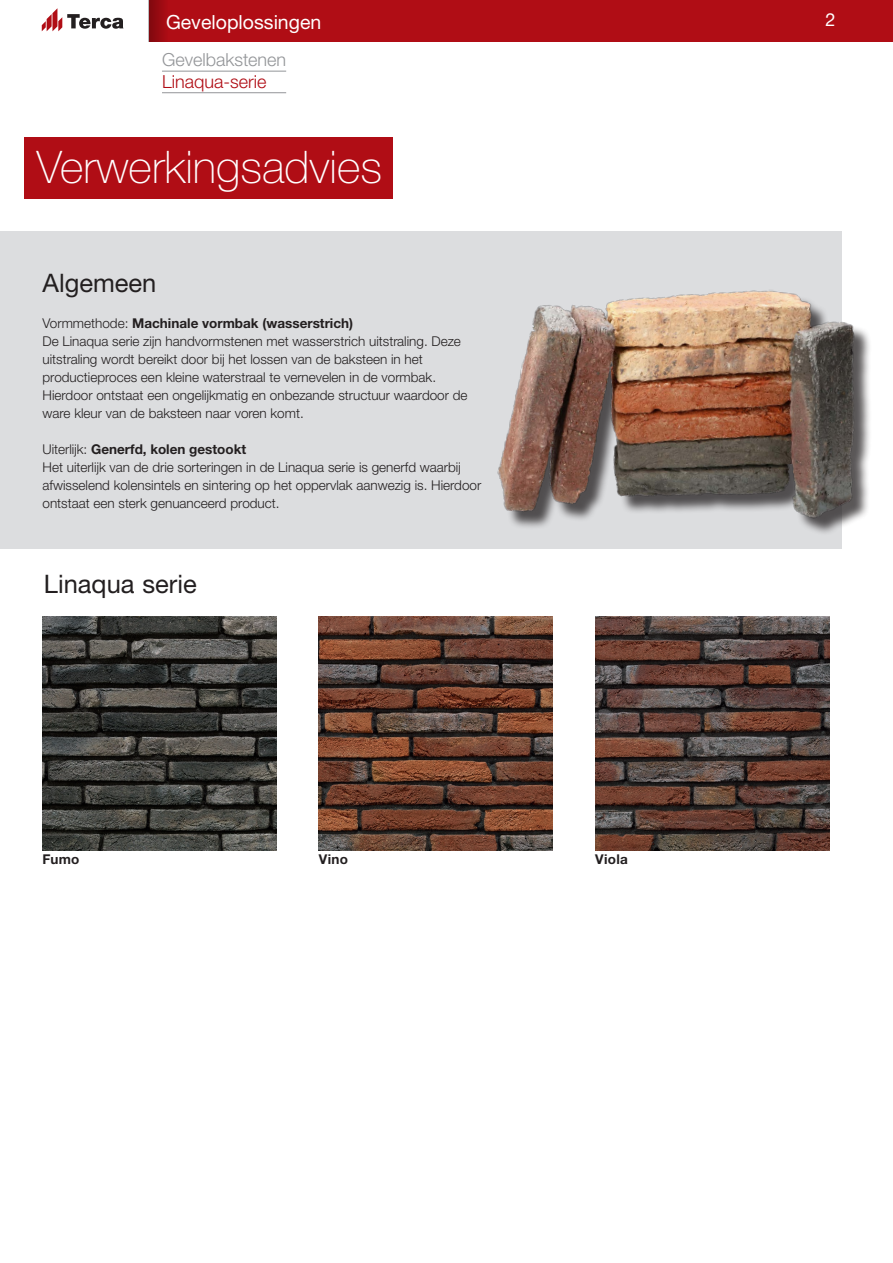
<style>
.page{position:relative;width:893px;height:1263px;background:#fff}
.page>*{position:absolute;margin:0;border:0;box-sizing:border-box;transform-origin:0 0}
.kop_diap{font:100 45px "Helvetica Neue LTW1 G";color:#fff}
.Headline_medium{font:25.5px "Helvetica Neue LTW1 G";color:#231f20}
.t1{font:19.5px "Helvetica Neue LT Std";color:#fff}
.category_level{font:300 18px "Helvetica Neue LTW1 G";color:#939598}
.category_level-2{font:300 18px "Helvetica Neue LTW1 G";color:#b00d15}
.t2{font:18px "Helvetica Neue LTW1 G";color:#fff}
.plat_basis{font:300 13.5px "Helvetica Neue LTW1 G";color:#231f20}
.plat_basis-2{font:700 13.5px "Helvetica Neue LTW1 G";color:#231f20}
.plat_light{font:700 13.5px "Helvetica Neue LTW1 G";letter-spacing:.02em;color:#231f20}
.s1{font-weight:300}
</style>
<div class="page">
<svg style="left:42px;top:8px;width:81px;height:23px"></svg>
<div style="left:149px;top:0;width:744px;height:42px;background:#b00d15"></div>
<svg style="left:149px;top:0;width:16px;height:42px"></svg>
<div style="left:0;top:231px;width:842px;height:318px;background:#dcdddf"></div>
<div style="left:24px;top:137px;width:369px;height:61px;background:#b00d15"></div>
<img style="left:497px;top:290px;width:373px;height:243px">
<hr style="left:162px;top:71px;width:124px;height:1px;background:#939598">
<hr style="left:162px;top:92px;width:124px;height:1px;background:#939598">
<img style="left:43px;top:617px;width:233px;height:233px">
<img style="left:319px;top:617px;width:234px;height:233px">
<img style="left:595px;top:617px;width:234px;height:233px">
<h3 class="t1" style="left:166px;top:10px;width:157px">Geveloplossingen</h3>
<h3 class="t2" style="left:825px;top:9px;width:12px">2</h3>
<p class="category_level" style="left:162px;top:49px;width:126px">Gevelbakstenen</p>
<p class="category_level-2" style="left:162px;top:70px;width:106px">Linaqua-serie</p>
<p class="kop_diap" style="left:37px;top:141px;width:347px">Verwerkingsadvies</p>
<p class="Headline_medium" style="left:43px;top:267px;width:115px">Algemeen</p>
<p class="plat_basis-2" style="left:43px;top:314px;width:312px"><span class="s1">Vormmethode:</span> Machinale vormbak (wasserstrich)</p>
<p class="plat_basis" style="left:43px;top:333px;width:420px">De Linaqua serie zijn handvormstenen met wasserstrich uitstraling. Deze</p>
<p class="plat_basis" style="left:43px;top:351px;width:382px">uitstraling wordt bereikt door bij het lossen van de baksteen in het</p>
<p class="plat_basis" style="left:43px;top:369px;width:395px">productieproces een kleine waterstraal te vernevelen in de vormbak.</p>
<p class="plat_basis" style="left:43px;top:387px;width:426px">Hierdoor ontstaat een ongelijkmatig en onbezande structuur waardoor de</p>
<p class="plat_basis" style="left:43px;top:405px;width:263px">ware kleur van de baksteen naar voren komt.</p>
<p class="plat_basis-2" style="left:43px;top:440px;width:205px"><span class="s1">Uiterlijk:</span> Generfd, kolen gestookt</p>
<p class="plat_basis" style="left:43px;top:459px;width:420px">Het uiterlijk van de drie sorteringen in de Linaqua serie is generfd waarbij</p>
<p class="plat_basis" style="left:43px;top:477px;width:440px">afwisselend kolensintels en sintering op het oppervlak aanwezig is. Hierdoor</p>
<p class="plat_basis" style="left:43px;top:495px;width:239px">ontstaat een sterk genuanceerd product.</p>
<p class="Headline_medium" style="left:44px;top:568px;width:154px">Linaqua serie</p>
<p class="plat_light" style="left:43px;top:851px;width:38px">Fumo</p>
<p class="plat_light" style="left:319px;top:851px;width:31px">Vino</p>
<p class="plat_light" style="left:595px;top:851px;width:34px">Viola</p>
</div>
